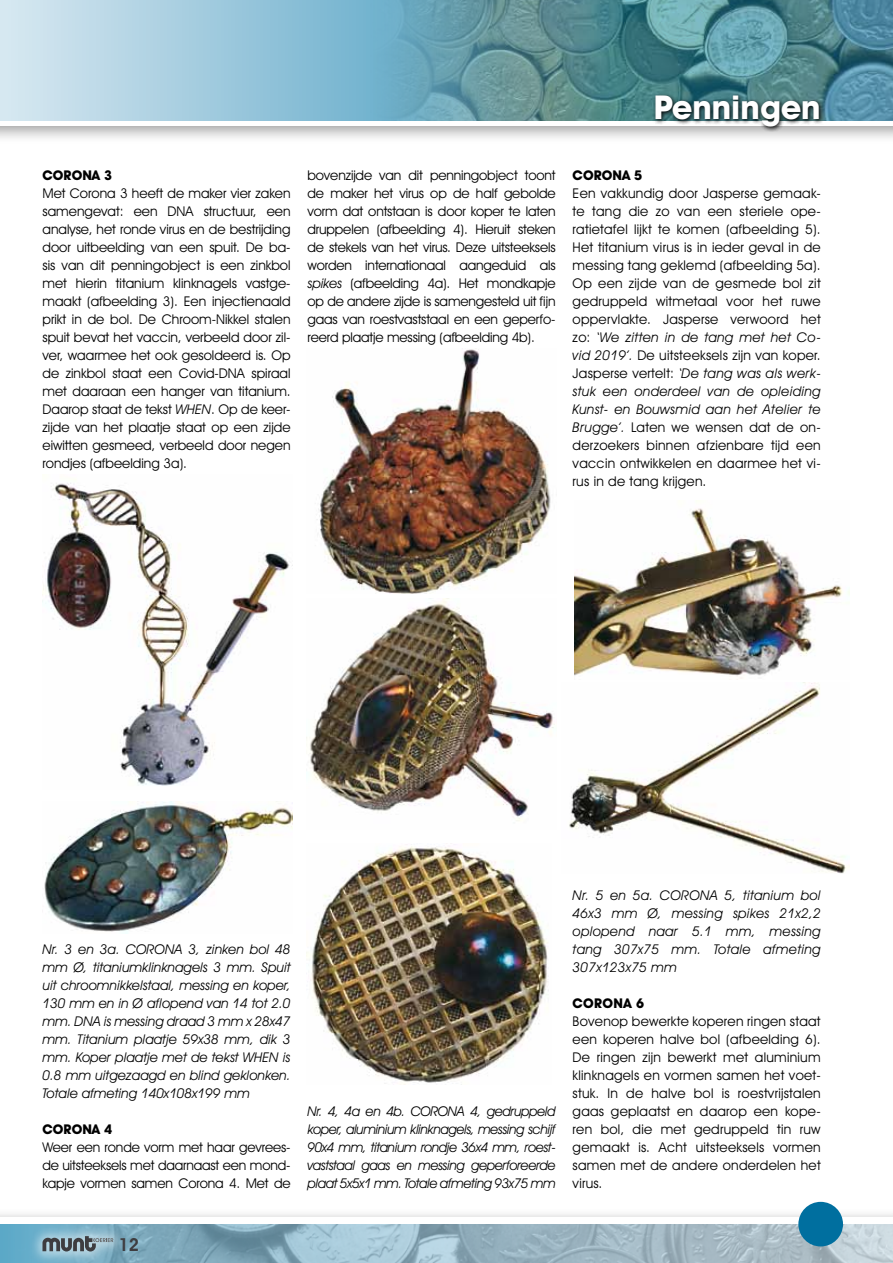
<style>
.page{position:relative;width:893px;height:1263px;background:#fff}
.page>*{position:absolute;margin:0;border:0;box-sizing:border-box;transform-origin:0 0}
.t1{font:700 33px "Avant Garde IT Cby BT";color:#fff}
.t2{font:600 18px "Avant Garde IT Cby BT";color:#3e3d40}
.t3{font:13.5px/18px "Avant Garde IT Cby BT";color:#000;text-align:justify}
.t4{font:italic 13.5px/18px "Avant Garde IT Cby BT";color:#000;text-align:justify}
.t5{font:700 13.5px "Avant Garde IT Cby BT";color:#000}
.s1{font-style:italic}
</style>
<div class="page">
<div style="left:0;top:1207px;width:893px;height:56px;background:#000;opacity:.4"></div>
<div style="left:0;top:1218px;width:893px;height:45px;background:#fff"></div>
<div style="left:0;top:0;width:893px;height:143px;background:#000;opacity:.4"></div>
<svg style="left:0;top:120px;width:893px;height:5px"></svg>
<img style="left:0;top:1224px;width:893px;height:39px">
<img style="left:0;top:0;width:893px;height:120px">
<div style="left:798px;top:1202px;width:45px;height:44px;background:#006f9f;border-radius:50%"></div>
<svg style="left:652px;top:92px;width:172px;height:40px;background:#597274"></svg>
<img style="left:43px;top:483px;width:247px;height:303px">
<img style="left:317px;top:349px;width:234px;height:245px">
<img style="left:574px;top:508px;width:276px;height:171px">
<img style="left:306px;top:598px;width:249px;height:223px">
<img style="left:306px;top:844px;width:243px;height:240px">
<img style="left:44px;top:802px;width:248px;height:131px">
<div style="left:28px;top:1221px;width:97px;height:42px;background:#fff;opacity:.5"></div>
<svg style="left:42px;top:1236px;width:71px;height:15px"></svg>
<img style="left:569px;top:682px;width:281px;height:192px">
<h1 class="t1" style="left:654px;top:87px;width:169px">Penningen</h1>
<p class="t5" style="left:43px;top:167px;width:71px">CORONA 3</p>
<p class="t3" style="left:43px;top:184px;width:250px">Met Corona 3 heeft de maker vier zaken samengevat: een DNA structuur, een analyse, het ronde virus en de bestrijding door uitbeelding van een spuit. De ba&shy;sis van dit penningobject is een zinkbol met hierin titanium klinknagels vastge&shy;maakt (afbeelding 3). Een injectienaald prikt in de bol. De Chroom-Nikkel stalen spuit bevat het vaccin, verbeeld door zil&shy;ver, waarmee het ook gesoldeerd is. Op de zinkbol staat een Covid-DNA spiraal met daaraan een hanger van titanium.<br>Daarop staat de tekst <span class="s1">WHEN</span>. Op de keer&shy;zijde van het plaatje staat op een zijde eiwitten gesmeed, verbeeld door negen rondjes (afbeelding 3a).</p>
<p class="t3" style="left:308px;top:166px;width:250px">bovenzijde van dit penningobject toont de maker het virus op de half gebolde vorm dat ontstaan is door koper te laten druppelen (afbeelding 4). Hieruit steken de stekels van het virus. Deze uitsteeksels worden internationaal aangeduid als <span class="s1">spikes</span> (afbeelding 4a). Het mondkapje op de andere zijde is samengesteld uit fijn gaas van roestvaststaal en een geperfo&shy;reerd plaatje messing (afbeelding 4b).</p>
<p class="t5" style="left:573px;top:167px;width:71px">CORONA 5</p>
<p class="t3" style="left:573px;top:184px;width:250px">Een vakkundig door Jasperse gemaak&shy;te tang die zo van een steriele ope&shy;ratietafel lijkt te komen (afbeelding 5).<br>Het titanium virus is in ieder geval in de messing tang geklemd (afbeelding 5a).<br>Op een zijde van de gesmede bol zit gedruppeld witmetaal voor het ruwe oppervlakte. Jasperse verwoord het zo: <span class="s1">‘We zitten in de tang met het Co&shy;vid 2019’.</span> De uitsteeksels zijn van koper.<br>Jasperse vertelt: <span class="s1">‘De tang was als werk&shy;stuk een onderdeel van de opleiding Kunst- en Bouwsmid aan het Atelier te Brugge’.</span> Laten we wensen dat de on&shy;derzoekers binnen afzienbare tijd een vaccin ontwikkelen en daarmee het vi&shy;rus in de tang krijgen.</p>
<p class="t4" style="left:43px;top:940px;width:250px">Nr. 3 en 3a. CORONA 3, zinken bol 48 mm Ø, titaniumklinknagels 3 mm. Spuit uit chroomnikkelstaal, messing en koper, 130 mm en in Ø aflopend van 14 tot 2.0 mm. DNA is messing draad 3 mm x 28x47 mm. Titanium plaatje 59x38 mm, dik 3 mm. Koper plaatje met de tekst WHEN is 0.8 mm uitgezaagd en blind geklonken.<br>Totale afmeting 140x108x199 mm</p>
<p class="t5" style="left:43px;top:1121px;width:71px">CORONA 4</p>
<p class="t3" style="left:43px;top:1138px;width:250px">Weer een ronde vorm met haar gevrees&shy;de uitsteeksels met daarnaast een mond&shy;kapje vormen samen Corona 4. Met de</p>
<p class="t4" style="left:308px;top:1102px;width:250px">Nr. 4, 4a en 4b. CORONA 4, gedruppeld koper, aluminium klinknagels, messing schijf 90x4 mm, titanium rondje 36x4 mm, roest&shy;vaststaal gaas en messing geperforeerde plaat 5x5x1 mm. Totale afmeting 93x75 mm</p>
<p class="t4" style="left:573px;top:886px;width:250px">Nr. 5 en 5a. CORONA 5, titanium bol 46x3 mm Ø, messing spikes 21x2,2 oplopend naar 5.1 mm, messing tang 307x75 mm. Totale afmeting 307x123x75 mm</p>
<p class="t5" style="left:573px;top:995px;width:73px">CORONA 6</p>
<p class="t3" style="left:573px;top:1012px;width:250px">Bovenop bewerkte koperen ringen staat een koperen halve bol (afbeelding 6).<br>De ringen zijn bewerkt met aluminium klinknagels en vormen samen het voet&shy;stuk. In de halve bol is roestvrijstalen gaas geplaatst en daarop een kope&shy;ren bol, die met gedruppeld tin ruw gemaakt is. Acht uitsteeksels vormen samen met de andere onderdelen het virus.</p>
<h2 class="t2" style="left:119px;top:1233px;width:22px">12</h2>
</div>
